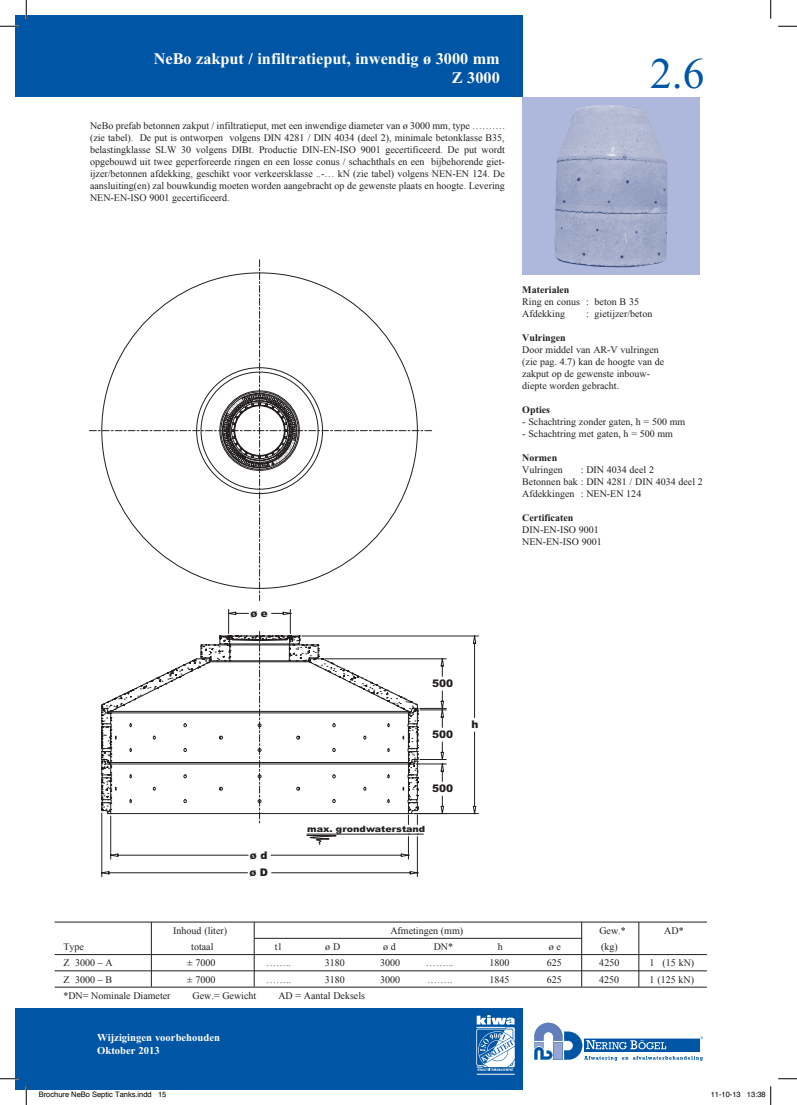
<style>
.page{position:relative;width:797px;height:1105px;background:#fff}
.page>*{position:absolute;margin:0;border:0;box-sizing:border-box;transform-origin:0 0}
.t1{font:43.75px "Times New Roman";color:#0155a5}
.t2{font:700 16.25px/19.5px "Times New Roman";color:#fff;text-align:right}
.t3{font:700 10.62px/12.8px "Times New Roman";color:#fff}
.t4{font:900 10.5px/17.6px "Arial";color:#231f20}
.t5{font:10px/12px "Times New Roman";color:#231f20;text-align:justify}
.t6{font:10px/12px "Times New Roman";color:#231f20}
.t7{font:700 10px "Times New Roman";color:#231f20}
.t8{font:900 8.62px "Arial";color:#231f20;scale:1.1 1}
.t9{font:7.5px "Helvetica";color:#000}
</style>
<div class="page">
<div style="left:522px;top:97px;width:177px;height:177px;background:#adb8dc"></div>
<img style="left:554px;top:105px;width:113px;height:162px">
<svg style="left:534px;top:1023px;width:169px;height:38px"></svg>
<div style="left:16px;top:16px;width:506px;height:81px;background:#0155a5"></div>
<div style="left:16px;top:1008px;width:506px;height:81px;background:#0155a5"></div>
<svg style="left:446px;top:636px;width:32px;height:178px"></svg>
<hr style="left:477px;top:1074px;width:38px;height:1px;background:#fff">
<svg style="left:476px;top:1015px;width:39px;height:56px"></svg>
<div style="left:495px;top:1062px;width:9px;height:5px;background:#fff"></div>
<hr style="left:55px;top:970px;width:652px;height:1px;background:#231f20">
<hr style="left:55px;top:987px;width:652px;height:1px;background:#231f20">
<hr style="left:55px;top:954px;width:652px;height:1px;background:#231f20">
<hr style="left:254px;top:938px;width:328px;height:1px;background:#231f20">
<hr style="left:55px;top:922px;width:652px;height:1px;background:#231f20">
<hr style="left:254px;top:922px;width:1px;height:65px;background:#231f20">
<hr style="left:581px;top:922px;width:1px;height:65px;background:#231f20">
<hr style="left:638px;top:922px;width:1px;height:65px;background:#231f20">
<hr style="left:151px;top:922px;width:1px;height:65px;background:#231f20">
<svg style="left:0;top:25px;width:19px;height:2px"></svg>
<svg style="left:778px;top:25px;width:19px;height:2px"></svg>
<svg style="left:0;top:1078px;width:19px;height:1px"></svg>
<svg style="left:778px;top:1078px;width:19px;height:1px"></svg>
<svg style="left:25px;top:0;width:2px;height:19px"></svg>
<svg style="left:25px;top:1086px;width:2px;height:19px"></svg>
<svg style="left:770px;top:0;width:1px;height:19px"></svg>
<svg style="left:770px;top:1086px;width:1px;height:19px"></svg>
<svg style="left:89px;top:260px;width:357px;height:617px"></svg>
<h2 class="t2" style="left:154px;top:49px;width:347px">NeBo zakput / infiltratieput, inwendig ø 3000 mm<br>Z 3000</h2>
<p class="t5" style="left:90px;top:120px;width:416px">NeBo prefab betonnen zakput / infiltratieput, met een inwendige diameter van ø 3000 mm, type ………. (zie tabel). De put is ontworpen volgens DIN 4281 / DIN 4034 (deel 2), minimale betonklasse B35, belastingklasse SLW 30 volgens DIBt. Productie DIN-EN-ISO 9001 gecertificeerd. De put wordt opgebouwd uit twee geperforeerde ringen en een losse conus / schachthals en een bijbehorende giet&shy;ijzer/betonnen afdekking, geschikt voor verkeersklasse ..-… kN (zie tabel) volgens NEN-EN 124. De aansluiting(en) zal bouwkundig moeten worden aangebracht op de gewenste plaats en hoogte. Levering NEN-EN-ISO 9001 gecertificeerd.</p>
<h1 class="t1" style="left:650px;top:49px;width:56px">2.6</h1>
<p class="t4" style="left:250px;top:604px;width:19px">ø e</p>
<p class="t4" style="left:249px;top:846px;width:20px">ø d ø D</p>
<p class="t4" style="left:432px;top:675px;width:23px">500</p>
<p class="t4" style="left:432px;top:726px;width:23px">500</p>
<p class="t4" style="left:432px;top:780px;width:23px">500</p>
<p class="t8" style="left:307px;top:824px;width:109px">max. grondwaterstand</p>
<p class="t4" style="left:471px;top:716px;width:9px">h</p>
<p class="t7" style="left:522px;top:284px;width:49px">Materialen</p>
<p class="t6" style="left:522px;top:295px;width:118px">Ring en conus : beton B 35<br>Afdekking</p>
<p class="t6" style="left:586px;top:307px;width:68px">: gietijzer/beton</p>
<p class="t7" style="left:522px;top:332px;width:45px">Vulringen</p>
<p class="t6" style="left:522px;top:343px;width:143px">Door middel van AR-V vulringen (zie pag. 4.7) kan de hoogte van de zakput op de gewenste inbouw&shy;diepte worden gebracht.</p>
<p class="t7" style="left:522px;top:404px;width:29px">Opties</p>
<p class="t6" style="left:522px;top:415px;width:164px">- Schachtring zonder gaten, h = 500 mm</p>
<p class="t6" style="left:522px;top:427px;width:152px">- Schachtring met gaten, h = 500 mm</p>
<p class="t7" style="left:522px;top:452px;width:36px">Normen</p>
<p class="t6" style="left:522px;top:463px;width:42px">Vulringen</p>
<p class="t6" style="left:522px;top:463px;width:182px;text-indent:58px">: DIN 4034 deel 2<br>Betonnen bak : DIN 4281 / DIN 4034 deel 2<br>Afdekkingen : NEN-EN 124</p>
<p class="t7" style="left:522px;top:512px;width:53px">Certificaten</p>
<p class="t6" style="left:522px;top:523px;width:81px">DIN-EN-ISO 9001<br>NEN-EN-ISO 9001</p>
<p class="t5" style="left:173px;top:924px;width:55px">Inhoud (liter)</p>
<p class="t5" style="left:390px;top:924px;width:74px">Afmetingen (mm)</p>
<p class="t5" style="left:599px;top:924px;width:28px">Gew.*</p>
<p class="t5" style="left:664px;top:924px;width:21px">AD*</p>
<p class="t5" style="left:63px;top:941px;width:22px">Type</p>
<p class="t5" style="left:191px;top:941px;width:24px">totaal</p>
<p class="t5" style="left:275px;top:941px;width:9px">t1</p>
<p class="t5" style="left:325px;top:941px;width:16px">ø D</p>
<p class="t5" style="left:383px;top:941px;width:14px">ø d</p>
<p class="t5" style="left:433px;top:941px;width:21px">DN*</p>
<p class="t5" style="left:498px;top:941px;width:6px">h</p>
<p class="t5" style="left:549px;top:941px;width:14px">ø e</p>
<p class="t5" style="left:601px;top:941px;width:18px">(kg)</p>
<p class="t5" style="left:63px;top:957px;width:51px">Z 3000 – A</p>
<p class="t5" style="left:187px;top:957px;width:30px">± 7000</p>
<p class="t5" style="left:266px;top:957px;width:26px">……..</p>
<p class="t5" style="left:325px;top:957px;width:21px">3180</p>
<p class="t5" style="left:380px;top:957px;width:21px">3000</p>
<p class="t5" style="left:426px;top:957px;width:29px">……...</p>
<p class="t5" style="left:489px;top:957px;width:21px">1800</p>
<p class="t5" style="left:547px;top:957px;width:16px">625</p>
<p class="t5" style="left:599px;top:957px;width:21px">4250</p>
<p class="t5" style="left:649px;top:957px;width:46px">1 (15 kN)</p>
<p class="t5" style="left:63px;top:973px;width:50px">Z 3000 – B</p>
<p class="t5" style="left:187px;top:973px;width:30px">± 7000</p>
<p class="t5" style="left:266px;top:973px;width:26px">……..</p>
<p class="t5" style="left:325px;top:973px;width:21px">3180</p>
<p class="t5" style="left:380px;top:973px;width:21px">3000</p>
<p class="t5" style="left:427px;top:973px;width:26px">……..</p>
<p class="t5" style="left:489px;top:973px;width:21px">1845</p>
<p class="t5" style="left:547px;top:973px;width:16px">625</p>
<p class="t5" style="left:599px;top:973px;width:21px">4250</p>
<p class="t5" style="left:649px;top:973px;width:46px">1 (125 kN)</p>
<p class="t5" style="left:63px;top:989px;width:109px">*DN= Nominale Diameter</p>
<p class="t5" style="left:193px;top:989px;width:65px">Gew.= Gewicht</p>
<p class="t5" style="left:278px;top:989px;width:88px">AD = Aantal Deksels</p>
<p class="t3" style="left:97px;top:1031px;width:124px">Wijzigingen voorbehouden<br>Oktober 2013</p>
<p class="t9" style="left:39px;top:1089px;width:129px">Brochure NeBo Septic Tanks.indd 15</p>
<p class="t9" style="left:710px;top:1089px;width:57px">11-10-13 13:38</p>
</div>
